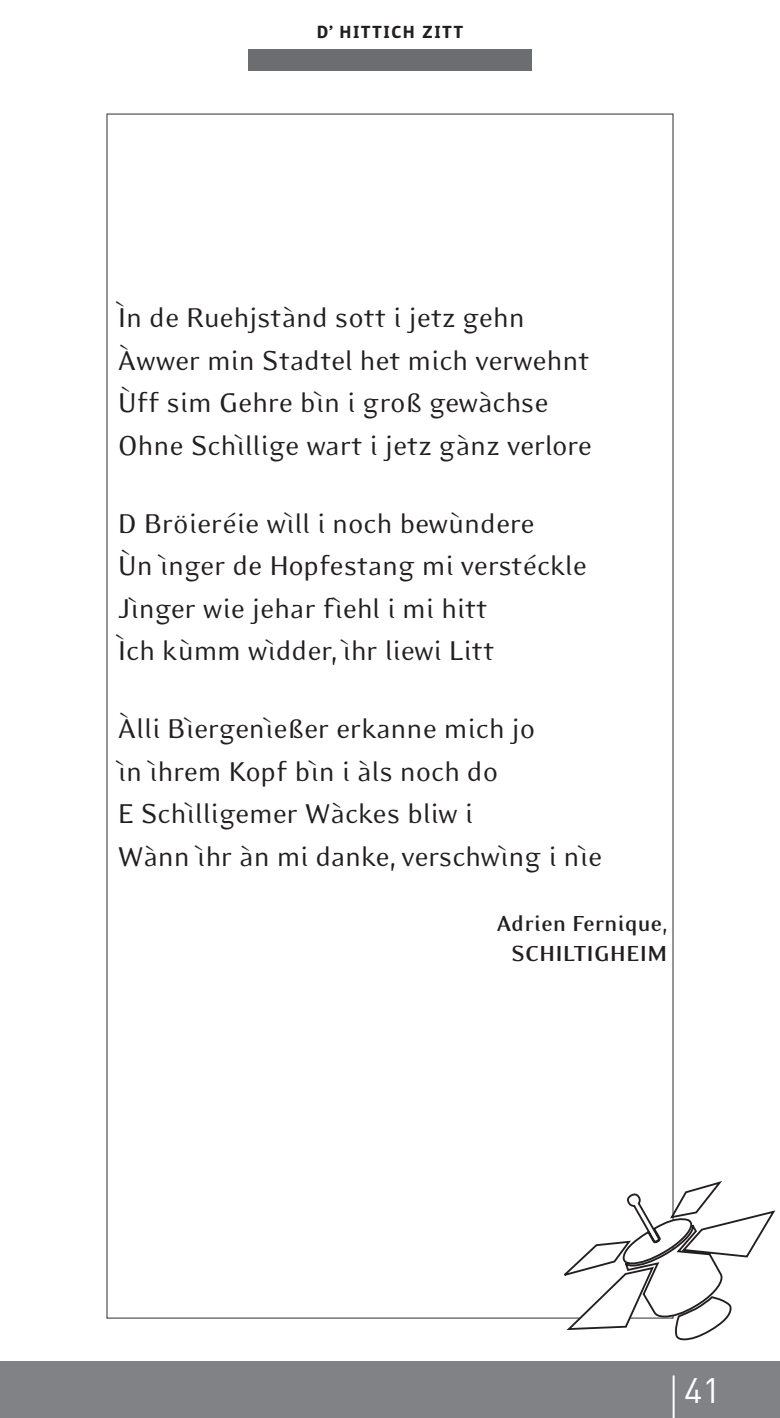
<style>
.page{position:relative;width:780px;height:1418px;background:#fff}
.page>*{position:absolute;margin:0;border:0;box-sizing:border-box;transform-origin:0 0}
.t1{font:35px "DIN";color:#fff}
.t2{font:31.25px/42.5px "Eidetic Modern";color:#231f20}
.t3{font:700 25px/30px "Eidetic Modern";color:#231f20;text-align:center}
.t4{font:700 22.5px "Surface";letter-spacing:.045em;color:#231f20}
</style>
<div class="page">
<svg style="left:564px;top:1180px;width:211px;height:160px"></svg>
<div style="left:248px;top:50px;width:283px;height:21px;background:#6c6d70"></div>
<div style="left:0;top:1361px;width:780px;height:56px;background:#808285"></div>
<hr style="left:672px;top:1375px;width:2px;height:42px;background:#fff">
<p class="t4" style="left:316px;top:17px;width:148px">D’ HITTICH ZITT</p>
<p class="t2" style="left:118px;top:299px;width:476px">Ìn de Ruehjstànd sott i jetz gehn Àwwer min Stadtel het mich verwehnt Ùff sim Gehre bìn i groß gewàchse Ohne Schìllige wart i jetz gànz verlore</p>
<p class="t2" style="left:118px;top:504px;width:471px">D Bröieréie wìll i noch bewùndere<br>Ùn ìnger de Hopfestang mi verstéckle<br>Jìnger wie jehar fìehl i mi hitt<br>Ìch kùmm wìdder, ìhr liewi Litt</p>
<p class="t2" style="left:118px;top:710px;width:486px">Àlli Bìergenìeßer erkanne mich jo<br>ìn ìhrem Kopf bìn i àls noch do<br>E Schìlligemer Wàckes bliw i<br>Wànn ìhr àn mi danke, verschwìng i nìe</p>
<p class="t3" style="left:496px;top:907px;width:172px">Adrien Fernique,<br>SCHILTIGHEIM</p>
<p class="t1" style="left:684px;top:1369px;width:38px">41</p>
</div>
